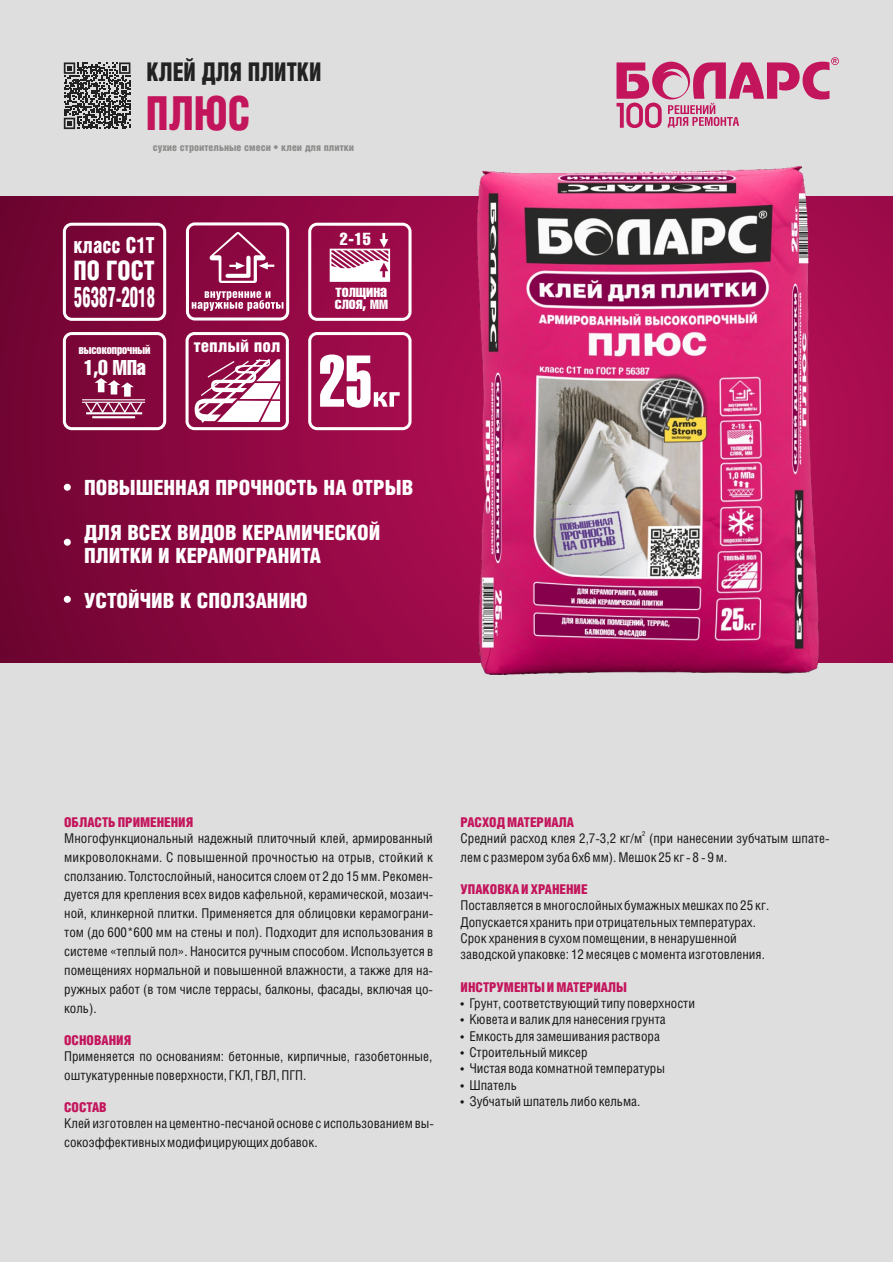
<style>
.page{position:relative;width:893px;height:1262px;background:#dfdede}
.page>*{position:absolute;margin:0;border:0;box-sizing:border-box;transform-origin:0 0}
.t1{font:900 47.1px "Helios Cond";color:#c3155c;scale:.87 1}
.t2{font:900 28.35px "Helios Cond";color:#fff;scale:.59 1}
.t3{font:900 26.85px "Helios Cond";color:#fff;scale:.89 1}
.t4{font:900 25.8px "Helios Cond";color:#222;scale:.87 1}
.t5{font:900 22.2px "Helios Cond";color:#fff;scale:.87 1}
.t6{font:21px/45px "Helios Cond Black C";color:#fff}
.t7{font:21px "Helios Compressed C";color:#fff}
.t8{font:17.85px "Helios Cond Black C";color:#fff}
.t9{font:17.1px "Helios Compressed C";color:#fff}
.t10{font:16.2px/12.1px "Helios Compressed C";color:#fff}
.t11{font:13.5px/18.9px "Helios Cond C";color:#151616}
.t12{font:13.5px "Helios Cond Black C";color:#c3155c}
.t13{font:12px "Helios Compressed C";color:#fff}
.t14{font:10.5px "Helios Cond Black C";color:#8c8c8b}
.t15{font:6.75px "Helios Cond C";color:#151616}
</style>
<div class="page">
<svg style="left:0;top:196px;width:893px;height:466px;background:#900943"></svg>
<div style="left:64px;top:484px;width:7px;height:7px;background:#fff;border-radius:50%"></div>
<div style="left:64px;top:539px;width:7px;height:7px;background:#fff;border-radius:50%"></div>
<div style="left:64px;top:596px;width:7px;height:7px;background:#fff;border-radius:50%"></div>
<svg style="left:616px;top:57px;width:222px;height:71px"></svg>
<svg style="left:185px;top:332px;width:104px;height:98px;background:#bb6a8d"></svg>
<svg style="left:63px;top:223px;width:103px;height:98px;background:#8a204d"></svg>
<svg style="left:186px;top:222px;width:103px;height:98px;background:#a7436e"></svg>
<svg style="left:64px;top:62px;width:66px;height:67px"></svg>
<svg style="left:308px;top:332px;width:103px;height:98px;background:#bc5682"></svg>
<img style="left:477px;top:166px;width:341px;height:508px">
<svg style="left:63px;top:332px;width:103px;height:98px;background:#96335e"></svg>
<svg style="left:308px;top:223px;width:103px;height:98px;background:#b34876"></svg>
<h3 class="t4" style="left:146px;top:60px;width:202px">КЛЕЙ ДЛЯ ПЛИТКИ</h3>
<h1 class="t1" style="left:146px;top:91px;width:122px">ПЛЮС</h1>
<p class="t14" style="left:153px;top:142px;width:203px">сухие строительные смеси • клеи для плитки</p>
<h3 class="t5" style="left:73px;top:235px;width:95px">класс С1Т</h3>
<h3 class="t3" style="left:73px;top:258px;width:93px">ПО ГОСТ</h3>
<h2 class="t2" style="left:74px;top:284px;width:139px">56387-2018</h2>
<p class="t13" style="left:79px;top:344px;width:73px">высокопрочный</p>
<h3 class="t7" style="left:84px;top:357px;width:64px">1,0 МПа</h3>
<h3 class="t8" style="left:194px;top:337px;width:88px">теплый пол</h3>
<p class="t9" style="left:340px;top:231px;width:32px">2-15</p>
<p class="t10" style="left:335px;top:285px;width:55px">толщина слоя, мм</p>
<h3 class="t6" style="left:84px;top:466px;width:331px">ПОВЫШЕННАЯ ПРОЧНОСТЬ НА ОТРЫВ<br>ДЛЯ ВСЕХ ВИДОВ КЕРАМИЧЕСКОЙ</h3>
<h3 class="t6" style="left:84px;top:533px;width:238px">ПЛИТКИ И КЕРАМОГРАНИТА<br>УСТОЙЧИВ К СПОЛЗАНИЮ</h3>
<p class="t12" style="left:64px;top:815px;width:130px">ОБЛАСТЬ ПРИМЕНЕНИЯ</p>
<p class="t11" style="left:64px;top:829px;width:370px;text-align:justify">Многофункциональный надежный плиточный клей, армированный микроволокнами. С повышенной прочностью на отрыв, стойкий к сползанию. Толстослойный, наносится слоем от 2 до 15 мм. Рекомен&shy;дуется для крепления всех видов кафельной, керамической, мозаич&shy;ной, клинкерной плитки. Применяется для облицовки керамограни&shy;том (до 600*600 мм на стены и пол). Подходит для использования в системе «теплый пол». Наносится ручным способом. Используется в помещениях нормальной и повышенной влажности, а также для на&shy;ружных работ (в том числе террасы, балконы, фасады, включая цо&shy;коль).</p>
<p class="t12" style="left:64px;top:1033px;width:69px">ОСНОВАНИЯ</p>
<p class="t11" style="left:64px;top:1047px;width:369px">Применяется по основаниям: бетонные, кирпичные, газобетонные, оштукатуренные поверхности, ГКЛ, ГВЛ, ПГП.</p>
<p class="t12" style="left:64px;top:1101px;width:44px">СОСТАВ</p>
<p class="t11" style="left:64px;top:1114px;width:371px">Клей изготовлен на цементно-песчаной основе с использованием вы&shy;сокоэффективных модифицирующих добавок.</p>
<p class="t12" style="left:460px;top:815px;width:115px">РАСХОД МАТЕРИАЛА</p>
<p class="t15" style="left:642px;top:830px;width:5px">2</p>
<p class="t11" style="left:460px;top:829px;width:370px">Средний расход клея 2,7-3,2 кг/м (при нанесении зубчатым шпате&shy;лем с размером зуба 6x6 мм). Мешок 25 кг - 8 - 9 м.</p>
<p class="t12" style="left:460px;top:883px;width:128px">УПАКОВКА И ХРАНЕНИЕ</p>
<p class="t11" style="left:460px;top:898px;width:310px;line-height:16.4px">Поставляется в многослойных бумажных мешках по 25 кг.<br>Допускается хранить при отрицательных температурах.<br>Срок хранения в сухом помещении, в ненарушенной заводской упаковке: 12 месяцев с момента изготовления.</p>
<p class="t12" style="left:460px;top:980px;width:168px">ИНСТРУМЕНТЫ И МАТЕРИАЛЫ</p>
<p class="t11" style="left:460px;top:994px;width:236px">• Грунт, соответствующий типу поверхности</p>
<p class="t11" style="left:460px;top:1010px;width:207px">• Кювета и валик для нанесения грунта</p>
<p class="t11" style="left:460px;top:1027px;width:201px">• Емкость для замешивания раствора</p>
<p class="t11" style="left:460px;top:1043px;width:128px">• Строительный миксер</p>
<p class="t11" style="left:460px;top:1060px;width:206px">• Чистая вода комнатной температуры</p>
<p class="t11" style="left:460px;top:1076px;width:58px">• Шпатель</p>
<p class="t11" style="left:460px;top:1092px;width:181px">• Зубчатый шпатель либо кельма.</p>
</div>
